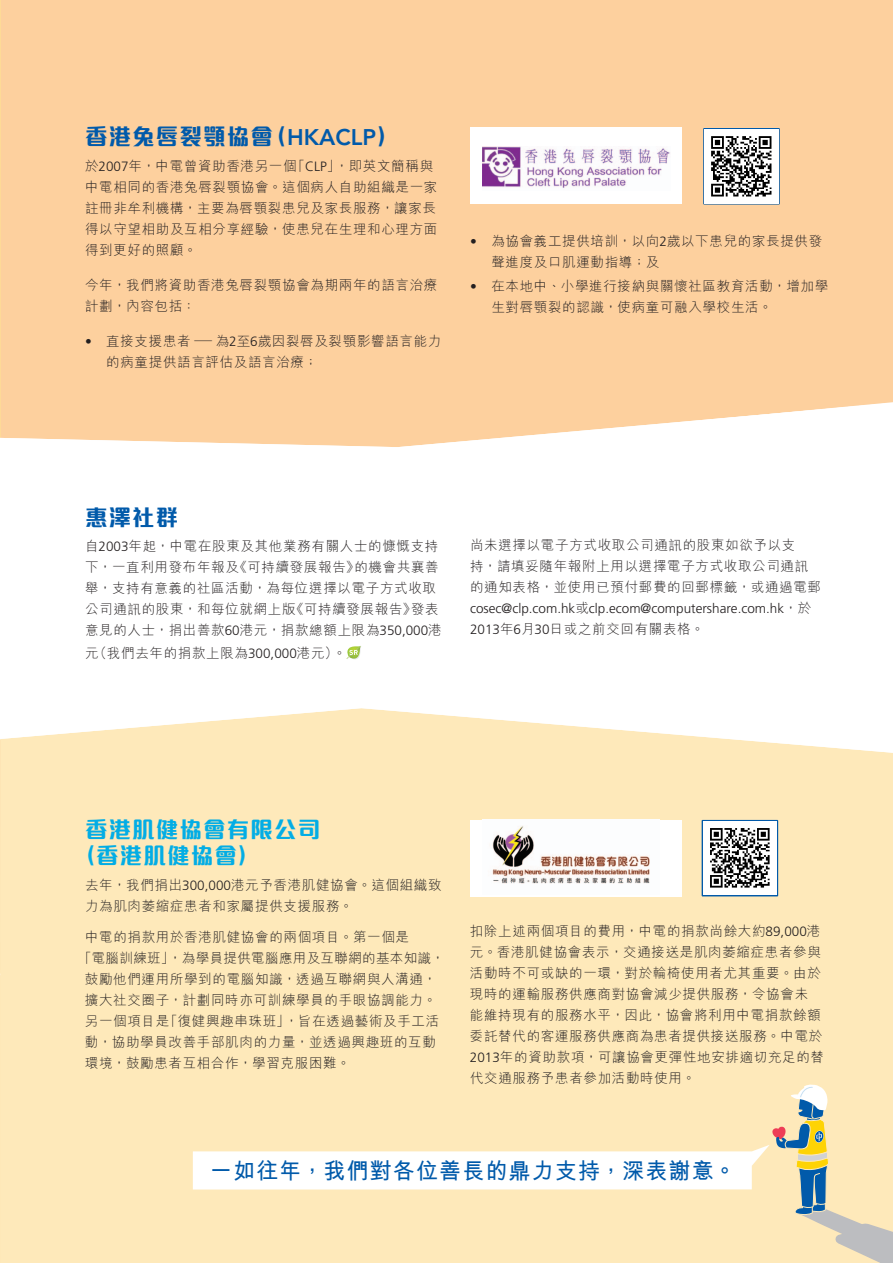
<style>
.page{position:relative;width:893px;height:1263px;background:#fff}
.page>*{position:absolute;margin:0;border:0;box-sizing:border-box;transform-origin:0 0}
.t1{font:700 22.5px "M Hei HK";letter-spacing:.05em;color:#015aaa}
.t2{font:800 22.5px "M Elle HK";letter-spacing:.05em;color:#015aaa}
.t3{font:800 22.5px/25.5px "M Elle HK";letter-spacing:.05em;color:#03ade5}
.t4{font:300 13.5px/21px "M Hei HK";letter-spacing:.05em;color:#231f20}
.t5{font:300 13.5px "Frutiger LT Std";color:#231f20}
.t6{font:300 13.5px "M Hei HK";letter-spacing:.025em;color:#231f20}
.s1{font-family:"Avenir LT Std"}
.s2{font-family:"Frutiger LT Std"}
.s3{font-family:"M Hei HK"}
</style>
<div class="page">
<div style="left:0;top:756px;width:893px;height:507px;background:#fee9ba"></div>
<div style="left:1px;top:0;width:892px;height:399px;background:#fdd09e"></div>
<hr style="left:0;top:737px;width:1px;height:238px;background:#fdd09e">
<hr style="left:0;top:0;width:1px;height:438px;background:#ffe192">
<svg style="left:0;top:756px;width:5px;height:53px"></svg>
<svg style="left:0;top:399px;width:893px;height:48px"></svg>
<svg style="left:0;top:708px;width:893px;height:48px"></svg>
<svg style="left:0;top:932px;width:5px;height:49px"></svg>
<div style="left:470px;top:820px;width:212px;height:76px;background:#fff"></div>
<img style="left:492px;top:826px;width:158px;height:58px">
<svg style="left:193px;top:1078px;width:700px;height:185px"></svg>
<div style="left:702px;top:820px;width:76px;height:76px;background:#015aaa"></div>
<img style="left:703px;top:821px;width:74px;height:74px">
<svg style="left:346px;top:646px;width:15px;height:13px"></svg>
<div style="left:470px;top:128px;width:212px;height:76px;background:#fff"></div>
<img style="left:483px;top:147px;width:187px;height:41px">
<svg style="left:703px;top:128px;width:77px;height:77px"></svg>
<img style="left:705px;top:129px;width:73px;height:74px">
<h1 class="t2" style="left:85px;top:120px;width:315px">香港兔唇裂顎協會（<span class="s1">HKACLP</span>）</h1>
<p class="t4" style="left:85px;top:155px;width:354px">於<span class="s2">2007</span>年，中電曾資助香港另一個「<span class="s2">CLP</span>」，即英文簡稱與中電相同的香港兔唇裂顎協會。這個病人自助組織是一家註冊非牟利機構，主要為唇顎裂患兒及家長服務，讓家長得以守望相助及互相分享經驗，使患兒在生理和心理方面得到更好的照顧。</p>
<p class="t4" style="left:85px;top:274px;width:354px">今年，我們將資助香港兔唇裂顎協會為期兩年的語言治療計劃，內容包括：</p>
<p class="t4" style="left:106px;top:330px;width:337px;text-indent:-21px"><span class="s2">•</span> 直接支援患者 — 為<span class="s2">2</span>至<span class="s2">6</span>歲因裂唇及裂顎影響語言能力的病童提供語言評估及語言治療；</p>
<p class="t4" style="left:491px;top:230px;width:332px;text-indent:-21px"><span class="s2">•</span> 為協會義工提供培訓，以向<span class="s2">2</span>歲以下患兒的家長提供發聲進度及口肌運動指導；及</p>
<p class="t4" style="left:491px;top:275px;width:338px;text-indent:-21px"><span class="s2">•</span> 在本地中、小學進行接納與關懷社區教育活動，增加學生對唇顎裂的認識，使病童可融入學校生活。</p>
<h1 class="t2" style="left:85px;top:501px;width:95px">惠澤社群</h1>
<p class="t4" style="left:85px;top:535px;width:358px">自<span class="s2">2003</span>年起，中電在股東及其他業務有關人士的慷慨支持下，一直利用發布年報及《可持續發展報告》的機會共襄善舉，支持有意義的社區活動，為每位選擇以電子方式收取公司通訊的股東，和每位就網上版《可持續發展報告》發表意見的人士，捐出善款<span class="s2">60</span>港元，捐款總額上限為<span class="s2">350,000</span>港</p>
<p class="t4" style="left:85px;top:642px;width:263px">元（我們去年的捐款上限為<span class="s2">300,000</span>港元）。</p>
<p class="t4" style="left:470px;top:534px;width:352px">尚未選擇以電子方式收取公司通訊的股東如欲予以支<br>持，請填妥隨年報附上用以選擇電子方式收取公司通訊的通知表格，並使用已預付郵費的回郵標籤，或通過電郵</p>
<p class="t5" style="left:470px;top:601px;width:343px">cosec@clp.com.hk<span class="s3">或</span>clp.ecom@computershare.com.hk<span class="s3">，於</span></p>
<p class="t4" style="left:470px;top:618px;width:236px"><span class="s2">2013</span>年<span class="s2">6</span>月<span class="s2">30</span>日或之前交回有關表格。</p>
<h1 class="t3" style="left:74px;top:815px;width:248px;text-indent:11px">香港肌健協會有限公司（香港肌健協會）</h1>
<p class="t4" style="left:85px;top:874px;width:358px">去年，我們捐出<span class="s2">300,000</span>港元予香港肌健協會。這個組織致力為肌肉萎縮症患者和家屬提供支援服務。</p>
<p class="t4" style="left:85px;top:926px;width:325px">中電的捐款用於香港肌健協會的兩個項目。第一個是</p>
<p class="t6" style="left:78px;top:949px;width:368px">「電腦訓練班」，為學員提供電腦應用及互聯網的基本知識，</p>
<p class="t4" style="left:85px;top:968px;width:353px">鼓勵他們運用所學到的電腦知識，透過互聯網與人溝通，</p>
<p class="t4" style="left:85px;top:989px;width:353px">擴大社交圈子，計劃同時亦可訓練學員的手眼協調能力。</p>
<p class="t4" style="left:85px;top:1010px;width:356px">另一個項目是「復健興趣串珠班」，旨在透過藝術及手工活</p>
<p class="t4" style="left:85px;top:1031px;width:352px">動，協助學員改善手部肌肉的力量，並透過興趣班的互動</p>
<p class="t4" style="left:85px;top:1052px;width:267px">環境，鼓勵患者互相合作，學習克服困難。</p>
<p class="t4" style="left:470px;top:920px;width:356px">扣除上述兩個項目的費用，中電的捐款尚餘大約<span class="s2">89,000</span>港元。香港肌健協會表示，交通接送是肌肉萎縮症患者參與活動時不可或缺的一環，對於輪椅使用者尤其重要。由於現時的運輸服務供應商對協會減少提供服務，令協會未能維持現有的服務水平，因此，協會將利用中電捐款餘額委託替代的客運服務供應商為患者提供接送服務。中電於<br><span class="s2">2013</span>年的資助款項，可讓協會更彈性地安排適切充足的替代交通服務予患者參加活動時使用。</p>
<h1 class="t1" style="left:210px;top:1154px;width:527px">一如往年，我們對各位善長的鼎力支持，深表謝意。</h1>
</div>
